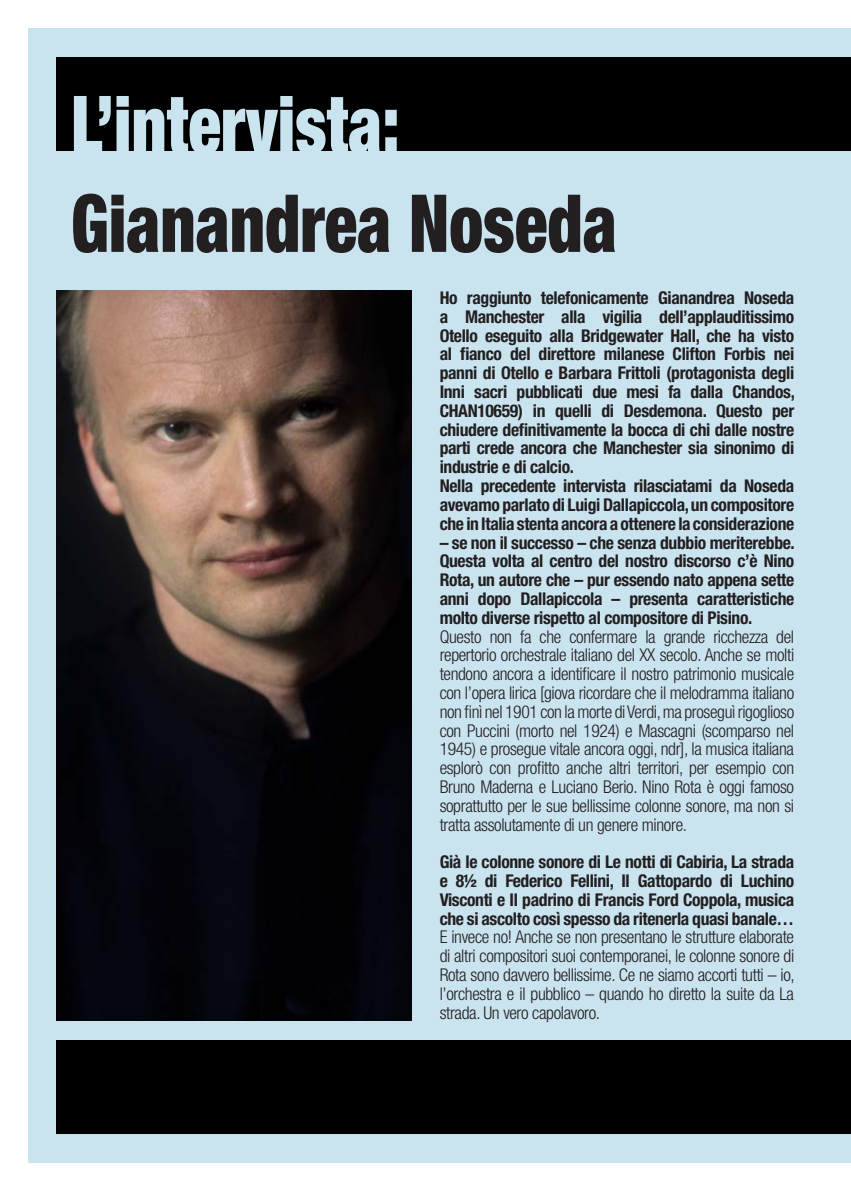
<style>
.page{position:relative;width:851px;height:1191px;background:#fff}
.page>*{position:absolute;margin:0;border:0;box-sizing:border-box;transform-origin:0 0}
.t1{font:900 condensed 80px "Helvetica Neue";color:#231f20;scale:.85 1}
.t2{font:900 condensed 80px "Helvetica Neue";color:#c9e3ef;scale:.85 1}
.t3{font:700 condensed 17.6px/18.8px "Helvetica Neue";letter-spacing:-.02em;color:#231f20;text-align:justify}
.t4{font:300 condensed 17.6px/18.8px "Helvetica Neue";letter-spacing:-.02em;color:#231f20;text-align:justify}
</style>
<div class="page">
<div style="left:28px;top:28px;width:822px;height:1134px;background:#c9e3ef"></div>
<div style="left:57px;top:57px;width:793px;height:93px;background:#000"></div>
<div style="left:57px;top:1040px;width:793px;height:94px;background:#000"></div>
<img style="left:57px;top:290px;width:354px;height:730px">
<h1 class="t2" style="left:71px;top:75px;width:388px">L’intervista:</h1>
<h1 class="t1" style="left:71px;top:174px;width:643px">Gianandrea Noseda</h1>
<p class="t3" style="left:439px;top:288px;width:356px;text-align:left">Ho raggiunto telefonicamente Gianandrea Noseda a Manchester alla vigilia dell’applauditissimo Otello eseguito alla Bridgewater Hall, che ha visto al fianco del direttore milanese Clifton Forbis nei panni di Otello e Barbara Frittoli (protagonista degli Inni sacri pubblicati due mesi fa dalla Chandos, CHAN10659) in quelli di Desdemona. Questo per chiudere definitivamente la bocca di chi dalle nostre parti crede ancora che Manchester sia sinonimo di industrie e di calcio.<br>Nella precedente intervista rilasciatami da Noseda avevamo parlato di Luigi Dallapiccola, un compositore che in Italia stenta ancora a ottenere la considerazione</p>
<p class="t3" style="left:439px;top:532px;width:356px">– se non il successo – che senza dubbio meriterebbe.<br>Questa volta al centro del nostro discorso c’è Nino Rota, un autore che – pur essendo nato appena sette anni dopo Dallapiccola – presenta caratteristiche molto diverse rispetto al compositore di Pisino.</p>
<p class="t4" style="left:439px;top:627px;width:356px">Questo non fa che confermare la grande ricchezza del repertorio orchestrale italiano del XX secolo. Anche se molti tendono ancora a identificare il nostro patrimonio musicale con l’opera lirica [giova ricordare che il melodramma italiano non finì nel 1901 con la morte di Verdi, ma proseguì rigoglioso con Puccini (morto nel 1924) e Mascagni (scomparso nel 1945) e prosegue vitale ancora oggi, ndr], la musica italiana esplorò con profitto anche altri territori, per esempio con Bruno Maderna e Luciano Berio. Nino Rota è oggi famoso soprattutto per le sue bellissime colonne sonore, ma non si tratta assolutamente di un genere minore.</p>
<p class="t3" style="left:439px;top:852px;width:356px">Già le colonne sonore di Le notti di Cabiria, La strada e 8½ di Federico Fellini, Il Gattopardo di Luchino Visconti e Il padrino di Francis Ford Coppola, musica che si ascolto così spesso da ritenerla quasi banale…</p>
<p class="t4" style="left:439px;top:927px;width:356px">E invece no! Anche se non presentano le strutture elaborate di altri compositori suoi contemporanei, le colonne sonore di Rota sono davvero bellissime. Ce ne siamo accorti tutti – io, l’orchestra e il pubblico – quando ho diretto la suite da La strada. Un vero capolavoro.</p>
</div>
